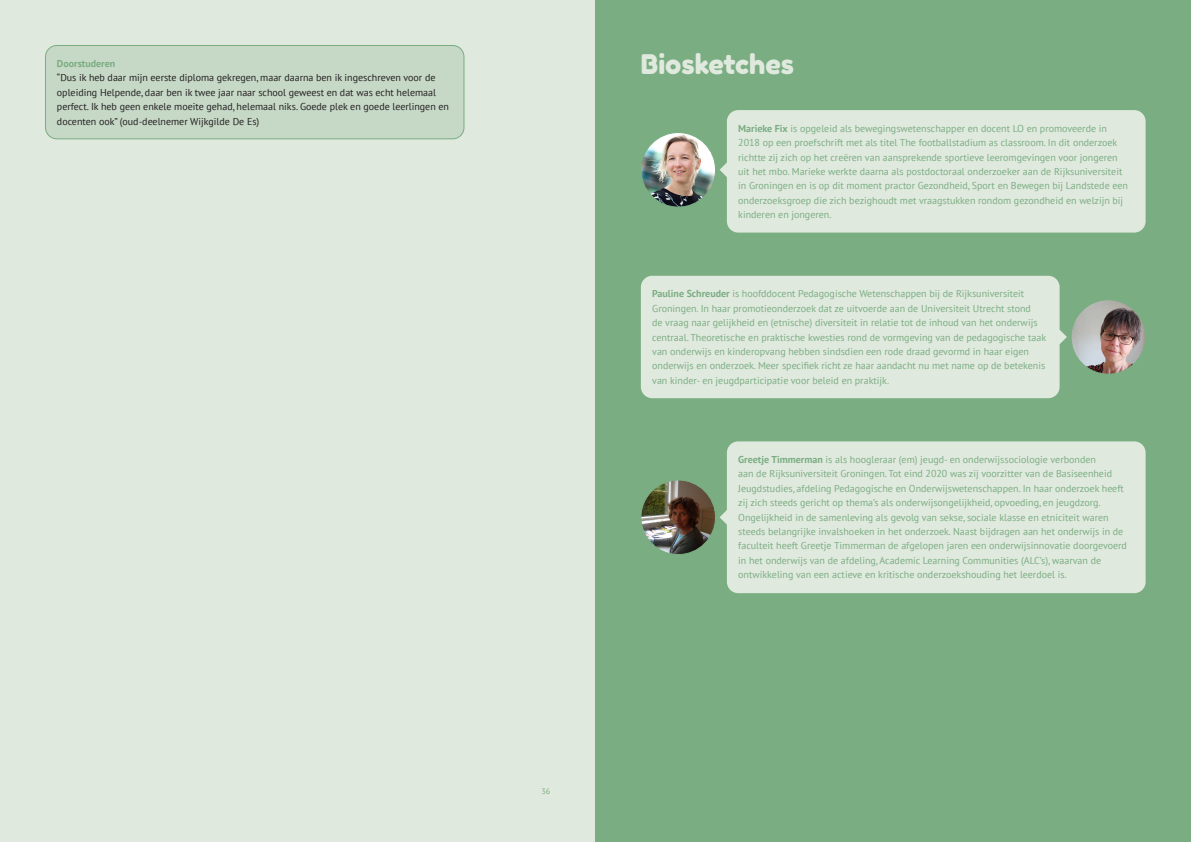
<style>
.page{position:relative;width:1191px;height:842px;background:#fff}
.page>*{position:absolute;margin:0;border:0;box-sizing:border-box;transform-origin:0 0}
.Alineastijl_2{font:27px "Fredoka One";color:#e0e9de}
.Standaard_tekst{font:10px/14.4px "PT Sans";color:#7aad82}
.Standaard_tekst-2{font:10px/14.4px "PT Sans";color:#231f20}
.Alineastijl_1{font:700 10px "PT Sans";color:#7aad82}
.t1{font:8px "PT Sans";color:#7aad82}
.s1{font-weight:700}
</style>
<div class="page">
<div style="left:0;top:0;width:595px;height:842px;background:#e0e9de"></div>
<div style="left:595px;top:0;width:596px;height:842px;background:#7aad82"></div>
<div style="left:45px;top:45px;width:419px;height:94px;background:#c6d8c6;border-radius:11px"></div>
<div style="left:45px;top:45px;width:419px;height:94px;border:1px solid #7aad82;border-radius:11px"></div>
<div style="left:727px;top:110px;width:418px;height:123px;background:#e0e9de;border-radius:11px"></div>
<svg style="left:719px;top:162px;width:8px;height:15px"></svg>
<img style="left:641px;top:133px;width:74px;height:74px;border-radius:37px">
<div style="left:641px;top:132px;width:74px;height:75px;border:1px solid #7aad82;border-radius:50%"></div>
<img style="left:641px;top:480px;width:74px;height:75px;border-radius:37px">
<div style="left:641px;top:480px;width:74px;height:75px;border:1px solid #7aad82;border-radius:50%"></div>
<div style="left:641px;top:276px;width:418px;height:122px;background:#e0e9de;border-radius:11px"></div>
<svg style="left:1059px;top:330px;width:8px;height:14px"></svg>
<img style="left:1071px;top:300px;width:74px;height:74px;border-radius:37px">
<div style="left:1071px;top:300px;width:74px;height:74px;border:1px solid #7aad82;border-radius:50%"></div>
<div style="left:727px;top:441px;width:418px;height:152px;background:#e0e9de;border-radius:11px"></div>
<svg style="left:719px;top:510px;width:8px;height:15px"></svg>
<p class="Alineastijl_1" style="left:57px;top:57px;width:60px">Doorstuderen</p>
<p class="Standaard_tekst-2" style="left:57px;top:70px;width:393px">“Dus ik heb daar mijn eerste diploma gekregen, maar daarna ben ik ingeschreven voor de opleiding Helpende, daar ben ik twee jaar naar school geweest en dat was echt helemaal perfect. Ik heb geen enkele moeite gehad, helemaal niks. Goede plek en goede leerlingen en docenten ook” (oud-deelnemer Wijkgilde De Es)</p>
<p class="t1" style="left:541px;top:786px;width:10px">36</p>
<p class="Alineastijl_2" style="left:641px;top:48px;width:154px">Biosketches</p>
<p class="Standaard_tekst" style="left:738px;top:121px;width:391px"><span class="s1">Marieke Fix</span> is opgeleid als bewegingswetenschapper en docent LO en promoveerde in 2018 op een proefschrift met als titel The footballstadium as classroom. In dit onderzoek richtte zij zich op het creëren van aansprekende sportieve leeromgevingen voor jongeren uit het mbo. Marieke werkte daarna als postdoctoraal onderzoeker aan de Rijksuniversiteit in Groningen en is op dit moment practor Gezondheid, Sport en Bewegen bij Landstede een onderzoeksgroep die zich bezighoudt met vraagstukken rondom gezondheid en welzijn bij kinderen en jongeren.</p>
<p class="Standaard_tekst" style="left:652px;top:286px;width:395px"><span class="s1">Pauline Schreuder</span> is hoofddocent Pedagogische Wetenschappen bij de Rijksuniversiteit Groningen. In haar promotieonderzoek dat ze uitvoerde aan de Universiteit Utrecht stond<br>de vraag naar gelijkheid en (etnische) diversiteit in relatie tot de inhoud van het onderwijs centraal. Theoretische en praktische kwesties rond de vormgeving van de pedagogische taak van onderwijs en kinderopvang hebben sindsdien een rode draad gevormd in haar eigen onderwijs en onderzoek. Meer specifiek richt ze haar aandacht nu met name op de betekenis van kinder- en jeugdparticipatie voor beleid en praktijk.</p>
<p class="Standaard_tekst" style="left:738px;top:452px;width:390px"><span class="s1">Greetje Timmerman</span> is als hoogleraar (em) jeugd- en onderwijssociologie verbonden<br>aan de Rijksuniversiteit Groningen. Tot eind 2020 was zij voorzitter van de Basiseenheid Jeugdstudies, afdeling Pedagogische en Onderwijswetenschappen. In haar onderzoek heeft zij zich steeds gericht op thema’s als onderwijsongelijkheid, opvoeding, en jeugdzorg.<br>Ongelijkheid in de samenleving als gevolg van sekse, sociale klasse en etniciteit waren steeds belangrijke invalshoeken in het onderzoek. Naast bijdragen aan het onderwijs in de faculteit heeft Greetje Timmerman de afgelopen jaren een onderwijsinnovatie doorgevoerd in het onderwijs van de afdeling, Academic Learning Communities (ALC’s), waarvan de ontwikkeling van een actieve en kritische onderzoekshouding het leerdoel is.</p>
</div>
